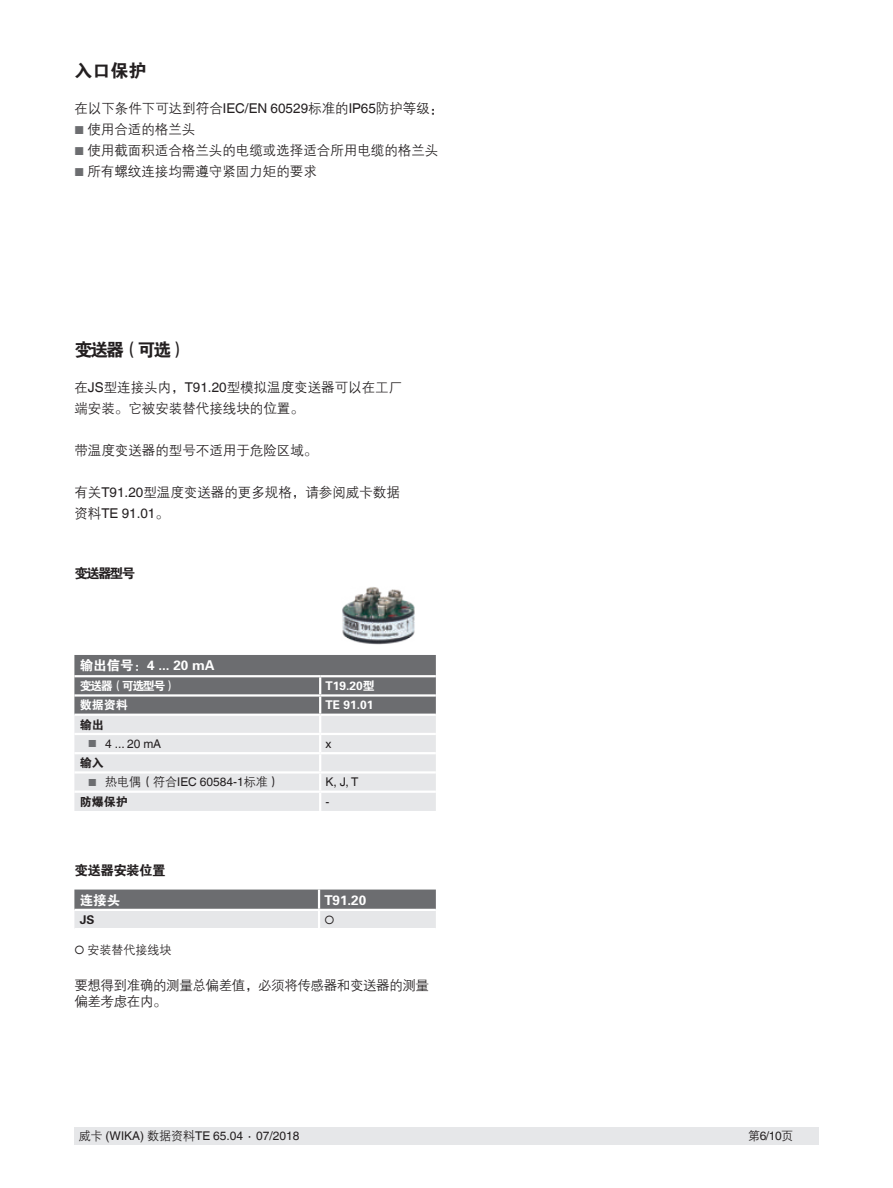
<style>
.page{position:relative;width:893px;height:1188px;background:#fff}
.page>*{position:absolute;margin:0;border:0;box-sizing:border-box;transform-origin:0 0}
.t1{font:18px "FZDHTJW GB1 0";letter-spacing:-.06em;color:#231f20}
.t2{font:13.5px/21px "FZZDXJW GB1 0";color:#231f20}
.t3{font:13.5px/16.2px "FZZDXJW GB1 0";letter-spacing:-.03em;color:#231f20}
.t4{font:13.5px "FZDHTJW GB1 0";color:#fff}
.t5{font:13.5px "FZDHTJW GB1 0";letter-spacing:-.04em;color:#231f20}
.t6{font:13.5px "Helvetica World";color:#231f20}
.t7{font:12px "Helvetica World";color:#231f20}
.t8{font:12px "FZDHTJW GB1 0";color:#fff}
.t9{font:12px "FZDHTJW GB1 0";color:#231f20}
.t10{font:12px "FZZDXJW GB1 0";color:#231f20}
.s1{font-family:"Helvetica World"}
.s2{font-family:"Helvetica World";font-size:11.55px;color:#6c6d70}
.s3{font-family:"FZZDXJW GB1 0"}
.s4{font-size:10.2px;color:#6c6d70}
</style>
<div class="page">
<div style="left:74px;top:1128px;width:745px;height:17px;background:#e6e7e9"></div>
<img style="left:342px;top:587px;width:73px;height:57px">
<svg style="left:74px;top:890px;width:362px;height:38px;background:#a7a8aa"></svg>
<hr style="left:74px;top:909px;width:245px;height:2px;background:#fff">
<hr style="left:319px;top:909px;width:117px;height:2px;background:#fff">
<svg style="left:74px;top:655px;width:362px;height:156px;background:#bebfc1"></svg>
<h1 class="t1" style="left:74px;top:61px;width:73px">入口保护</h1>
<p class="t2" style="left:74px;top:98px;width:370px">在以下条件下可达到符合<span class="s1">IEC/EN 60529</span>标准的<span class="s1">IP65</span>防护等级：</p>
<p class="t2" style="left:74px;top:119px;width:122px"><span class="s2">■</span> 使用合适的格兰头</p>
<p class="t2" style="left:74px;top:140px;width:365px"><span class="s2">■</span> 使用截面积适合格兰头的电缆或选择适合所用电缆的格兰头</p>
<p class="t2" style="left:74px;top:161px;width:244px"><span class="s2">■</span> 所有螺纹连接均需遵守紧固力矩的要求</p>
<h1 class="t1" style="left:74px;top:340px;width:114px">变送器（可选）</h1>
<p class="t2" style="left:74px;top:377px;width:329px">在<span class="s1">JS</span>型连接头内，<span class="s1">T91.20</span>型模拟温度变送器可以在工厂端安装。它被安装替代接线块的位置。</p>
<p class="t2" style="left:74px;top:440px;width:244px">带温度变送器的型号不适用于危险区域。</p>
<p class="t2" style="left:74px;top:482px;width:327px">有关<span class="s1">T91.20</span>型温度变送器的更多规格，请参阅威卡数据</p>
<p class="t6" style="left:74px;top:505px;width:96px"><span class="s3">资料</span>TE 91.01<span class="s3">。</span></p>
<p class="t5" style="left:74px;top:566px;width:62px">变送器型号</p>
<p class="t4" style="left:80px;top:658px;width:136px">输出信号：4 ... 20 mA</p>
<p class="t8" style="left:80px;top:679px;width:98px">变送器（可选型号）</p>
<p class="t8" style="left:325px;top:679px;width:51px">T19.20型</p>
<p class="t8" style="left:80px;top:699px;width:49px">数据资料</p>
<p class="t8" style="left:325px;top:699px;width:49px">TE 91.01</p>
<p class="t9" style="left:80px;top:718px;width:25px">输出</p>
<p class="t7" style="left:88px;top:737px;width:75px"><span class="s4">■</span> 4 ... 20 mA</p>
<p class="t7" style="left:325px;top:737px;width:7px">x</p>
<p class="t9" style="left:80px;top:756px;width:25px">输入</p>
<p class="t7" style="left:88px;top:775px;width:193px"><span class="s4">■</span> <span class="s3">热电偶（符合</span>IEC 60584-1<span class="s3">标准）</span></p>
<p class="t7" style="left:325px;top:775px;width:35px">K, J, T</p>
<p class="t9" style="left:80px;top:795px;width:49px">防爆保护</p>
<p class="t7" style="left:325px;top:794px;width:5px">-</p>
<p class="t5" style="left:74px;top:863px;width:93px">变送器安装位置</p>
<p class="t4" style="left:80px;top:892px;width:42px">连接头</p>
<p class="t4" style="left:324px;top:892px;width:43px">T91.20</p>
<p class="t9" style="left:80px;top:913px;width:16px">JS</p>
<p class="t7" style="left:324px;top:913px;width:12px">○</p>
<p class="t10" style="left:74px;top:944px;width:98px"><span class="s1">○</span> 安装替代接线块</p>
<p class="t3" style="left:74px;top:978px;width:356px">要想得到准确的测量总偏差值，必须将传感器和变送器的测量偏差考虑在内。</p>
<p class="t7" style="left:79px;top:1129px;width:222px"><span class="s3">威卡</span> (WIKA) <span class="s3">数据资料</span>TE 65.04 ∙ 07/2018</p>
<p class="t7" style="left:748px;top:1129px;width:47px"><span class="s3">第</span>6/10<span class="s3">页</span></p>
</div>
